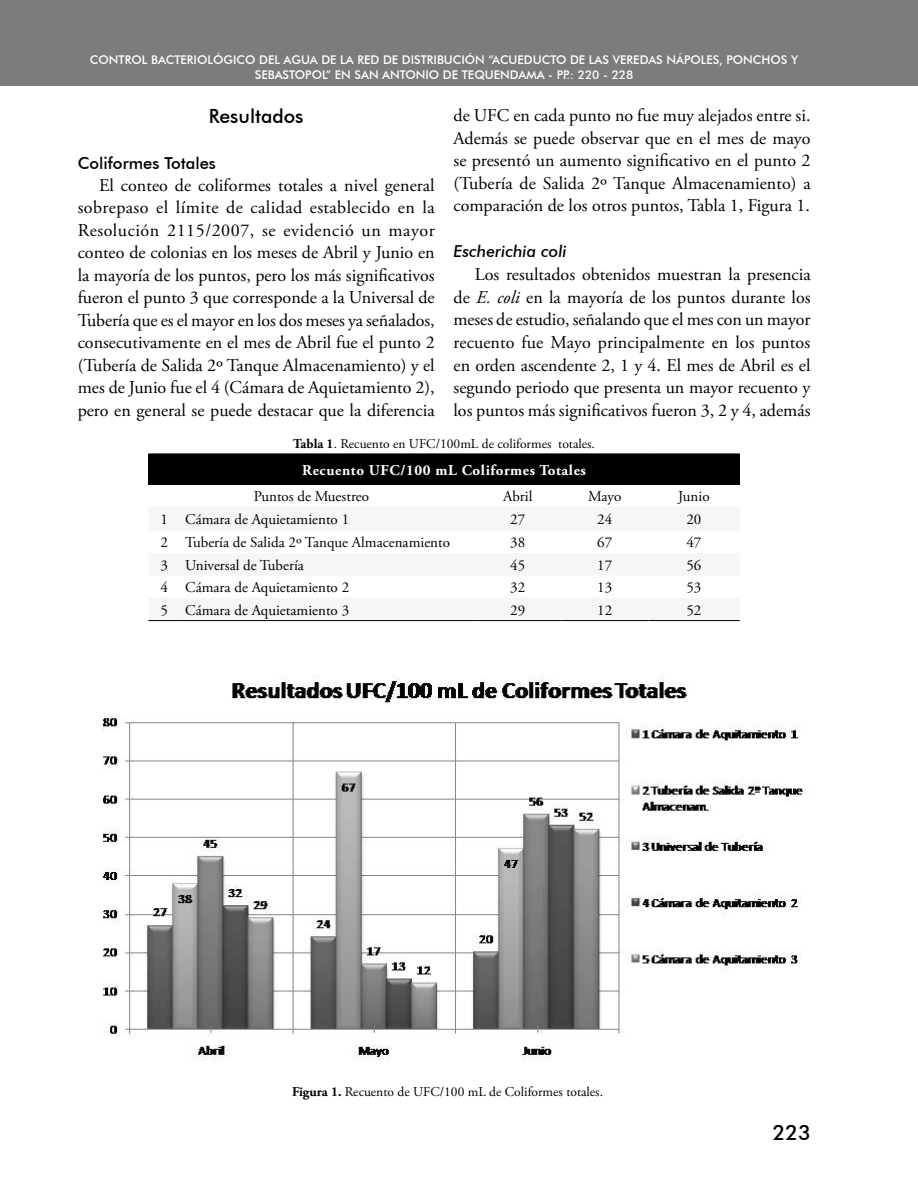
<style>
.page{position:relative;width:918px;height:1188px;background:#fff}
.page>*{position:absolute;margin:0;border:0;box-sizing:border-box;transform-origin:0 0}
.t1{font:500 21px "Futura BT";color:#000}
.t2{font:500 19.5px "Futura BT";color:#000}
.t3{font:18px/22.5px "Adobe Garamond Pro";color:#000;text-align:justify}
.t4{font:500 16.5px "Futura BT";color:#000}
.t5{font:italic 500 16.5px "Futura BT";color:#000}
.t6{font:15px "Adobe Garamond Pro";color:#000}
.t7{font:700 15px "Adobe Garamond Pro";letter-spacing:.04em;color:#fff}
.t8{font:13.5px "Adobe Garamond Pro";color:#000}
.t9{font:500 12px "Futura BT";color:#fff}
.s1{font-weight:700}
.s2{font-style:italic}
</style>
<div class="page">
<div style="left:0;top:0;width:918px;height:86px;background:#7b7c7e"></div>
<div style="left:149px;top:454px;width:591px;height:30px;background:#000"></div>
<hr style="left:149px;top:620px;width:31px;height:1px;background:#000">
<hr style="left:180px;top:620px;width:294px;height:1px;background:#000">
<hr style="left:474px;top:620px;width:87px;height:1px;background:#000">
<hr style="left:561px;top:620px;width:87px;height:1px;background:#000">
<hr style="left:648px;top:620px;width:92px;height:1px;background:#000">
<hr style="left:149px;top:484px;width:31px;height:1px;background:#000">
<hr style="left:180px;top:484px;width:294px;height:1px;background:#000">
<hr style="left:474px;top:484px;width:87px;height:1px;background:#000">
<hr style="left:561px;top:484px;width:87px;height:1px;background:#000">
<hr style="left:648px;top:484px;width:92px;height:1px;background:#000">
<img style="left:103px;top:675px;width:706px;height:386px">
<p class="t9" style="left:90px;top:53px;width:11px">CON</p>
<p class="t9" style="left:119px;top:53px;width:530px">TROL BACTERIOLÓGICO DEL AGUA DE LA RED DE DISTRIBUCIÓN “ACUEDUCTO DE LAS VEREDAS</p>
<p class="t9" style="left:667px;top:53px;width:133px">NÁPO LES, PON CHOS Y</p>
<p class="t9" style="left:255px;top:67px;width:50px">SEBASTOPO</p>
<p class="t9" style="left:322px;top:67px;width:188px">L” EN SAN ANTON IO D E TEQUENDAMA</p>
<p class="t9" style="left:548px;top:67px;width:87px">- PP.: 220 - 228</p>
<p class="t2" style="left:209px;top:104px;width:96px">RESULTADOS</p>
<p class="t4" style="left:78px;top:153px;width:140px">COLIFORMES TOTALES</p>
<p class="t3" style="left:78px;top:175px;width:359px;text-indent:21px">El conteo de coliformes totales a nivel general sobrepaso el límite de calidad establecido en la Resolución 2115/2007, se evidenció un mayor conteo de colonias en los meses de Abril y Junio en la mayoría de los puntos, pero los más significativos fueron el punto 3 que corresponde a la Universal de Tubería que es el mayor en los dos meses ya señalados, consecutivamente en el mes de Abril fue el punto 2 (Tubería de Salida 2º Tanque Almacenamiento) y el mes de Junio fue el 4 (Cámara de Aquietamiento 2), pero en general se puede destacar que la diferencia</p>
<p class="t8" style="left:293px;top:435px;width:303px"><span class="s1">Tabla 1</span>. Recuento en UFC/100mL de coliformes totales.</p>
<p class="t7" style="left:302px;top:461px;width:285px">Recuento UFC/100 mL Coliformes Totales</p>
<p class="t6" style="left:254px;top:488px;width:117px">Puntos de Muestreo</p>
<p class="t6" style="left:503px;top:488px;width:31px">Abril</p>
<p class="t6" style="left:588px;top:488px;width:35px">Mayo</p>
<p class="t6" style="left:678px;top:488px;width:33px">Junio</p>
<p class="t6" style="left:161px;top:510px;width:190px">1 Cámara de Aquietamiento 1</p>
<p class="t6" style="left:510px;top:510px;width:16px">27</p>
<p class="t6" style="left:597px;top:510px;width:16px">24</p>
<p class="t6" style="left:686px;top:510px;width:16px">20</p>
<p class="t6" style="left:161px;top:534px;width:291px">2 Tubería de Salida 2º Tanque Almacenamiento</p>
<p class="t6" style="left:510px;top:534px;width:16px">38</p>
<p class="t6" style="left:597px;top:534px;width:16px">67</p>
<p class="t6" style="left:686px;top:534px;width:16px">47</p>
<p class="t6" style="left:161px;top:556px;width:145px">3 Universal de Tubería</p>
<p class="t6" style="left:510px;top:556px;width:16px">45</p>
<p class="t6" style="left:597px;top:556px;width:16px">17</p>
<p class="t6" style="left:686px;top:556px;width:16px">56</p>
<p class="t6" style="left:160px;top:579px;width:190px">4 Cámara de Aquietamiento 2</p>
<p class="t6" style="left:510px;top:579px;width:16px">32</p>
<p class="t6" style="left:597px;top:579px;width:16px">13</p>
<p class="t6" style="left:686px;top:579px;width:16px">53</p>
<p class="t6" style="left:160px;top:601px;width:190px">5 Cámara de Aquietamiento 3</p>
<p class="t6" style="left:510px;top:601px;width:16px">29</p>
<p class="t6" style="left:597px;top:601px;width:16px">12</p>
<p class="t6" style="left:686px;top:601px;width:16px">52</p>
<p class="t3" style="left:454px;top:105px;width:359px">de UFC en cada punto no fue muy alejados entre si.<br>Además se puede observar que en el mes de mayo se presentó un aumento significativo en el punto 2 (Tubería de Salida 2º Tanque Almacenamiento) a comparación de los otros puntos, Tabla 1, Figura 1.</p>
<p class="t5" style="left:454px;top:242px;width:115px">Escherichia coli</p>
<p class="t3" style="left:454px;top:264px;width:359px;text-indent:21px">Los resultados obtenidos muestran la presencia de <span class="s2">E. coli</span> en la mayoría de los puntos durante los meses de estudio, señalando que el mes con un mayor recuento fue Mayo principalmente en los puntos en orden ascendente 2, 1 y 4. El mes de Abril es el segundo periodo que presenta un mayor recuento y los puntos más significativos fueron 3, 2 y 4, además</p>
<p class="t8" style="left:292px;top:1084px;width:313px"><span class="s1">Figura 1.</span> Recuento de UFC/100 mL de Coliformes totales.</p>
<p class="t1" style="left:773px;top:1120px;width:40px">223</p>
</div>
